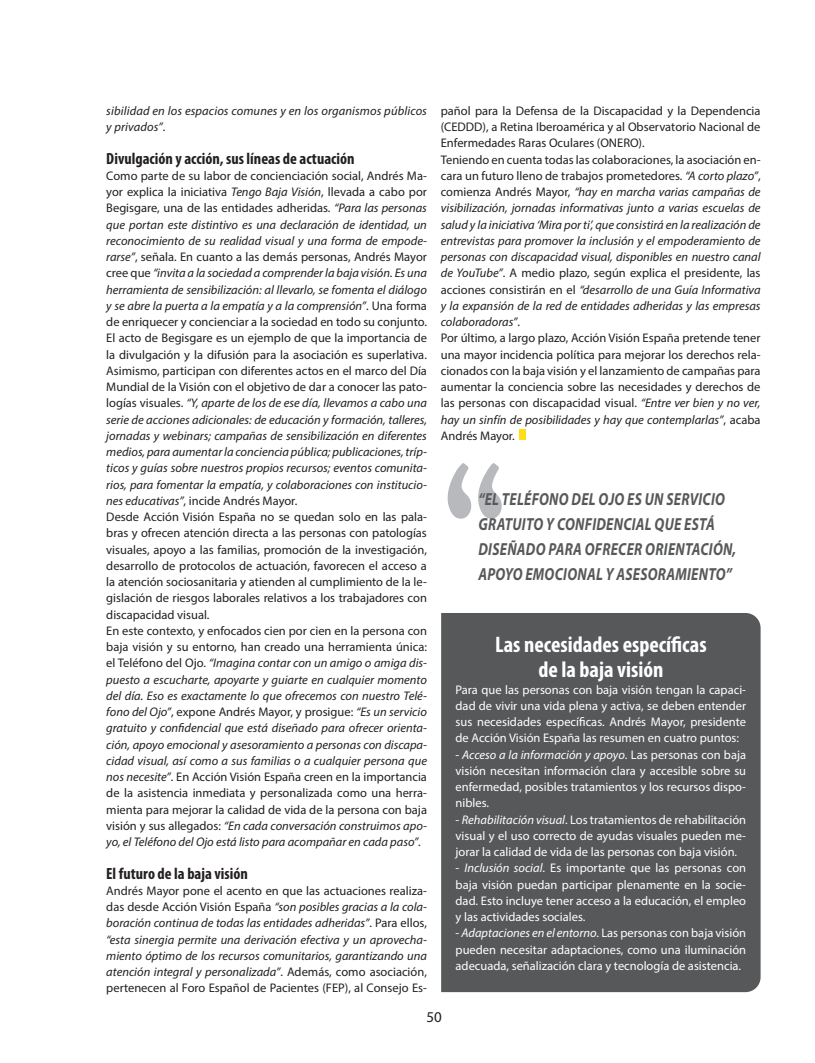
<style>
.page{position:relative;width:815px;height:1063px;background:#fff}
.page>*{position:absolute;margin:0;border:0;box-sizing:border-box;transform-origin:0 0}
.frase_destacada{font:condensed 175px "Bernard";color:#b8b9bc;scale:.8 1}
.Titulo_recuadro{font:700 condensed 22.5px "Myriad Pro";color:#fff}
.frase_destacada-2{font:italic 700 17.5px/25px "Myriad Pro";letter-spacing:.02em;color:#57585a;scale:.8 1}
.Subtitulo{font:700 condensed 16.25px "Myriad Pro";color:#231f20}
.t1{font:15px "Myriad Pro";color:#231f20}
.texto{font:italic 12.5px/16.2px "Myriad Pro";color:#231f20;text-align:justify}
.texto-2{font:12.5px/16.2px "Myriad Pro";color:#231f20;text-align:justify}
.Texto_Recuadro{font:12.5px/16.2px "Myriad Pro";color:#fff;text-align:justify}
.s1{font-style:normal}
.s2{font-style:italic}
</style>
<div class="page">
<div style="left:520px;top:430px;width:6px;height:10px;background:#ffdd17"></div>
<div style="left:441px;top:613px;width:320px;height:379px;background:#57585a"></div>
<p class="texto" style="left:106px;top:102px;width:322px">sibilidad en los espacios comunes y en los organismos públicos y privados”<span class="s1">.</span></p>
<p class="Subtitulo" style="left:106px;top:148px;width:250px">Divulgación y acción, sus líneas de actuación</p>
<p class="texto" style="left:106px;top:167px;width:322px"><span class="s1">Como parte de su labor de concienciación social, Andrés Ma&shy;yor explica la iniciativa</span> Tengo Baja Visión<span class="s1">, llevada a cabo por Begisgare, una de las entidades adheridas.</span> “Para las personas que portan este distintivo es una declaración de identidad, un reconocimiento de su realidad visual y una forma de empode&shy;rarse”<span class="s1">, señala. En cuanto a las demás personas, Andrés Mayor cree que</span> “invita a la sociedad a comprender la baja visión. Es una herramienta de sensibilización: al llevarlo, se fomenta el diálogo y se abre la puerta a la empatía y a la comprensión”<span class="s1">. Una forma de enriquecer y concienciar a la sociedad en todo su conjunto.</span></p>
<p class="texto" style="left:106px;top:330px;width:322px"><span class="s1">El acto de Begisgare es un ejemplo de que la importancia de la divulgación y la difusión para la asociación es superlativa.<br>Asimismo, participan con diferentes actos en el marco del Día Mundial de la Visión con el objetivo de dar a conocer las pato&shy;logías visuales.</span> “Y, aparte de los de ese día, llevamos a cabo una serie de acciones adicionales: de educación y formación, talleres, jornadas y webinars; campañas de sensibilización en diferentes medios, para aumentar la conciencia pública; publicaciones, tríp&shy;ticos y guías sobre nuestros propios recursos; eventos comunita&shy;rios, para fomentar la empatía, y colaboraciones con institucio&shy;nes educativas”<span class="s1">, incide Andrés Mayor.</span></p>
<p class="texto-2" style="left:106px;top:509px;width:322px">Desde Acción Visión España no se quedan solo en las pala&shy;bras y ofrecen atención directa a las personas con patologías visuales, apoyo a las familias, promoción de la investigación, desarrollo de protocolos de actuación, favorecen el acceso a la atención sociosanitaria y atienden al cumplimiento de la le&shy;gislación de riesgos laborales relativos a los trabajadores con discapacidad visual.</p>
<p class="texto" style="left:106px;top:622px;width:322px"><span class="s1">En este contexto, y enfocados cien por cien en la persona con baja visión y su entorno, han creado una herramienta única: el Teléfono del Ojo.</span> “Imagina contar con un amigo o amiga dis&shy;puesto a escucharte, apoyarte y guiarte en cualquier momento del día. Eso es exactamente lo que ofrecemos con nuestro Telé&shy;fono del Ojo”<span class="s1">, expone Andrés Mayor, y prosigue:</span> “Es un servicio gratuito y confidencial que está diseñado para ofrecer orienta&shy;ción, apoyo emocional y asesoramiento a personas con discapa&shy;cidad visual, así como a sus familias o a cualquier persona que nos necesite”<span class="s1">. En Acción Visión España creen en la importancia de la asistencia inmediata y personalizada como una herra&shy;mienta para mejorar la calidad de vida de la persona con baja visión y sus allegados:</span> “En cada conversación construimos apo&shy;yo, el Teléfono del Ojo está listo para acompañar en cada paso”<span class="s1">.</span></p>
<p class="Subtitulo" style="left:106px;top:863px;width:143px">El futuro de la baja visión</p>
<p class="texto" style="left:106px;top:882px;width:322px"><span class="s1">Andrés Mayor pone el acento en que las actuaciones realiza&shy;das desde Acción Visión España</span> “son posibles gracias a la cola&shy;boración continua de todas las entidades adheridas”<span class="s1">. Para ellos, </span>“esta sinergia permite una derivación efectiva y un aprovecha&shy;miento óptimo de los recursos comunitarios, garantizando una atención integral y personalizada”<span class="s1">. Además, como asociación, pertenecen al Foro Español de Pacientes (FEP), al Consejo Es-</span></p>
<p class="texto-2" style="left:441px;top:102px;width:321px">pañol para la Defensa de la Discapacidad y la Dependencia (CEDDD), a Retina Iberoamérica y al Observatorio Nacional de Enfermedades Raras Oculares (ONERO).</p>
<p class="texto" style="left:441px;top:151px;width:321px"><span class="s1">Teniendo en cuenta todas las colaboraciones, la asociación en&shy;cara un futuro lleno de trabajos prometedores.</span> “A corto plazo”<span class="s1">, comienza Andrés Mayor,</span> “hay en marcha varias campañas de visibilización, jornadas informativas junto a varias escuelas de salud y la iniciativa ‘Mira por ti’, que consistirá en la realización de entrevistas para promover la inclusión y el empoderamiento de personas con discapacidad visual, disponibles en nuestro canal de YouTube”<span class="s1">. A medio plazo, según explica el presidente, las acciones consistirán en el</span> “desarrollo de una Guía Informativa y la expansión de la red de entidades adheridas y las empresas colaboradoras”<span class="s1">.</span></p>
<p class="texto-2" style="left:441px;top:330px;width:321px">Por último, a largo plazo, Acción Visión España pretende tener una mayor incidencia política para mejorar los derechos rela&shy;cionados con la baja visión y el lanzamiento de campañas para aumentar la conciencia sobre las necesidades y derechos de las personas con discapacidad visual. <span class="s2">“Entre ver bien y no ver, hay un sinfín de posibilidades y hay que contemplarlas”</span>, acaba Andrés Mayor.</p>
<p class="frase_destacada" style="left:441px;top:434px;width:85px">“</p>
<p class="frase_destacada-2" style="left:478px;top:486px;width:324px">“EL TELÉFONO DEL OJO ES UN SERVICIO GRATUITO Y CONFIDENCIAL QUE ESTÁ DISEÑADO PARA OFRECER ORIENTACIÓN, APOYO EMOCIONAL Y ASESORAMIENTO”</p>
<p class="Titulo_recuadro" style="left:495px;top:631px;width:213px">Las necesidades específicas</p>
<p class="Titulo_recuadro" style="left:538px;top:656px;width:127px">de la baja visión</p>
<p class="Texto_Recuadro" style="left:456px;top:681px;width:292px">Para que las personas con baja visión tengan la capaci&shy;dad de vivir una vida plena y activa, se deben entender sus necesidades específicas. Andrés Mayor, presidente de Acción Visión España las resumen en cuatro puntos:</p>
<p class="Texto_Recuadro" style="left:456px;top:746px;width:292px">- <span class="s2">Acceso a la información y apoyo</span>. Las personas con baja visión necesitan información clara y accesible sobre su enfermedad, posibles tratamientos y los recursos dispo&shy;nibles.</p>
<p class="Texto_Recuadro" style="left:456px;top:811px;width:292px">- <span class="s2">Rehabilitación visual</span>. Los tratamientos de rehabilitación visual y el uso correcto de ayudas visuales pueden me&shy;jorar la calidad de vida de las personas con baja visión.</p>
<p class="Texto_Recuadro" style="left:456px;top:860px;width:292px">- <span class="s2">Inclusión social</span>. Es importante que las personas con baja visión puedan participar plenamente en la socie&shy;dad. Esto incluye tener acceso a la educación, el empleo y las actividades sociales.</p>
<p class="Texto_Recuadro" style="left:456px;top:925px;width:292px">- <span class="s2">Adaptaciones en el entorno</span>. Las personas con baja visión pueden necesitar adaptaciones, como una iluminación adecuada, señalización clara y tecnología de asistencia.</p>
<p class="t1" style="left:426px;top:1008px;width:17px">50</p>
</div>
